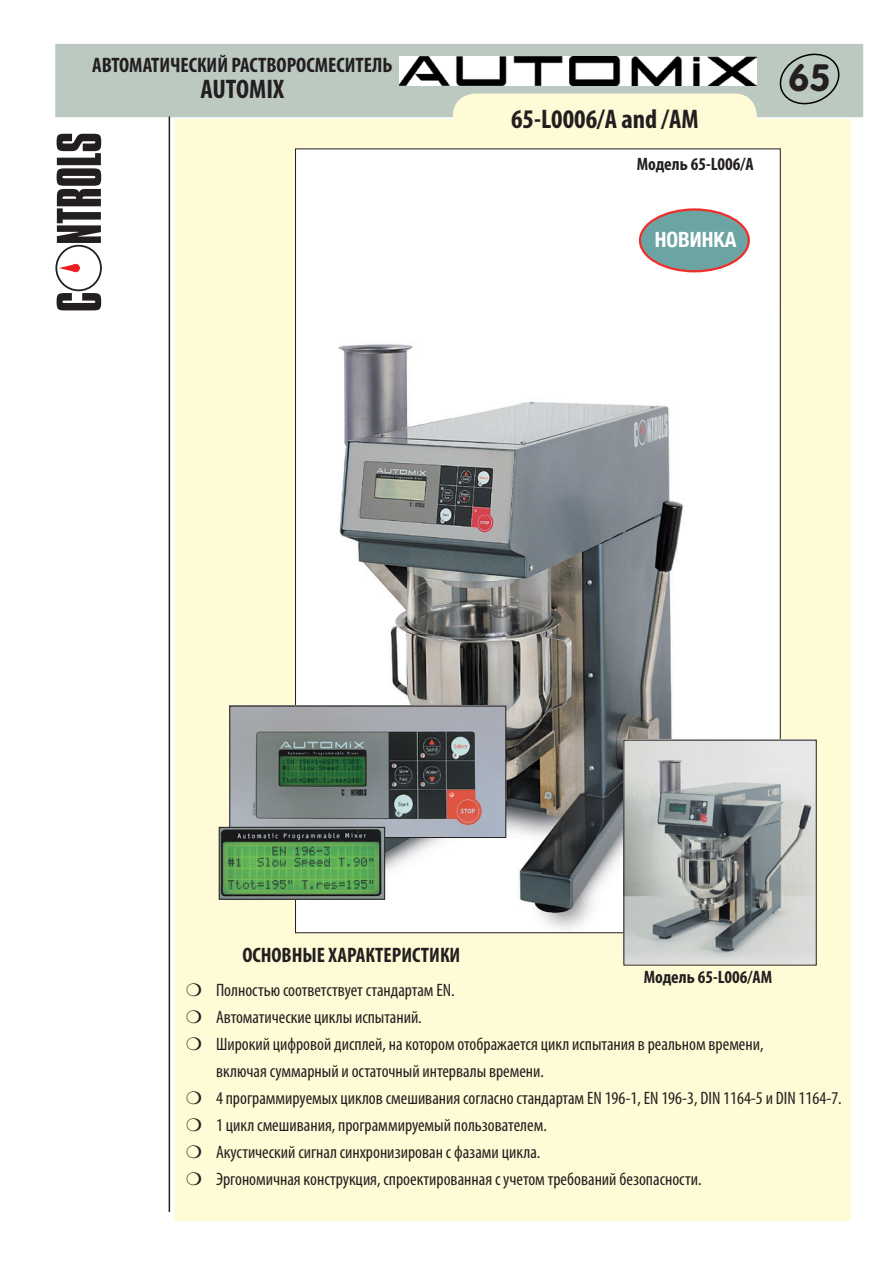
<style>
.page{position:relative;width:893px;height:1263px;background:#fff}
.page>*{position:absolute;margin:0;border:0;box-sizing:border-box;transform-origin:0 0}
.t1{font:700 37.5px "VAG Rounded LT";color:#231f20}
.t2{font:700 condensed 27px "Myriad Pro";color:#231f20}
.t3{font:700 condensed 21px "Myriad Pro";color:#231f20}
.t4{font:700 condensed 21px "Helvetica Neue";color:#fff}
.t5{font:condensed 18px "Myriad Pro";color:#231f20}
.t6{font:700 condensed 18px "Myriad Pro";color:#231f20}
</style>
<div class="page">
<div style="left:55px;top:44px;width:808px;height:73px;background:#bbc9c1"></div>
<div style="left:174px;top:119px;width:676px;height:1101px;background:#fffbd6"></div>
<hr style="left:169px;top:116px;width:1px;height:1096px;background:#231f20">
<div style="left:296px;top:149px;width:484px;height:784px;background:#fff"></div>
<img style="left:297px;top:344px;width:482px;height:587px">
<img style="left:232px;top:708px;width:272px;height:128px">
<div style="left:230px;top:706px;width:276px;height:132px;border:1px solid #231f20"></div>
<img style="left:626px;top:742px;width:188px;height:221px">
<img style="left:221px;top:829px;width:162px;height:68px">
<div style="left:219px;top:827px;width:166px;height:72px;border:1px solid #231f20"></div>
<svg style="left:779px;top:53px;width:61px;height:52px"></svg>
<img style="left:400px;top:56px;width:357px;height:29px">
<div style="left:453px;top:94px;width:304px;height:45px;background:#fffbd6;border-radius:22px"></div>
<div style="left:640px;top:209px;width:109px;height:62px;background:#6ca4a4;border-radius:50%"></div>
<div style="left:639px;top:208px;width:111px;height:64px;border:2px solid #ee2f2a;border-radius:50%"></div>
<svg style="left:57px;top:134px;width:44px;height:109px"></svg>
<svg style="left:57px;top:293px;width:44px;height:17px"></svg>
<div style="left:55px;top:245px;width:47px;height:46px;border:2px solid #231f20;border-radius:50%"></div>
<svg style="left:59px;top:264px;width:15px;height:8px"></svg>
<div style="left:72px;top:264px;width:7px;height:8px;background:#ee1d23;border-radius:50%"></div>
<div style="left:72px;top:264px;width:8px;height:8px;border:1px solid #ee1d23;border-radius:50%"></div>
<p class="t3" style="left:92px;top:54px;width:302px">АВТОМАТИЧЕСКИЙ РАСТВОРОСМЕСИТЕЛЬ</p>
<h2 class="t2" style="left:201px;top:74px;width:85px">AUTOMIX</h2>
<h2 class="t2" style="left:511px;top:104px;width:189px">65-L0006/A and /AM</h2>
<p class="t6" style="left:637px;top:155px;width:119px">Модель 65-L006/A</p>
<p class="t4" style="left:655px;top:227px;width:83px">НОВИНКА</p>
<h1 class="t1" style="left:788px;top:56px;width:45px">65</h1>
<p class="t3" style="left:242px;top:943px;width:219px">ОСНОВНЫЕ ХАРАКТЕРИСТИКИ</p>
<p class="t5" style="left:186px;top:979px;width:270px">❍ Полностью соответствует стандартам EN.</p>
<p class="t5" style="left:186px;top:1006px;width:237px">❍ Автоматические циклы испытаний.</p>
<p class="t5" style="left:186px;top:1033px;width:579px">❍ Широкий цифровой дисплей, на котором отображается цикл испытания в реальном времени,</p>
<p class="t5" style="left:216px;top:1060px;width:329px">включая суммарный и остаточный интервалы времени.</p>
<p class="t5" style="left:186px;top:1087px;width:657px">❍ 4 программируемых циклов смешивания согласно стандартам EN 196-1, EN 196-3, DIN 1164-5 и DIN 1164-7.</p>
<p class="t5" style="left:186px;top:1114px;width:362px">❍ 1 цикл смешивания, программируемый пользователем.</p>
<p class="t5" style="left:186px;top:1141px;width:356px">❍ Акустический сигнал синхронизирован с фазами цикла.</p>
<p class="t5" style="left:186px;top:1168px;width:517px">❍ Эргономичная конструкция, спроектированная с учетом требований безопасности.</p>
<p class="t6" style="left:644px;top:967px;width:130px">Модель 65-L006/AM</p>
</div>
